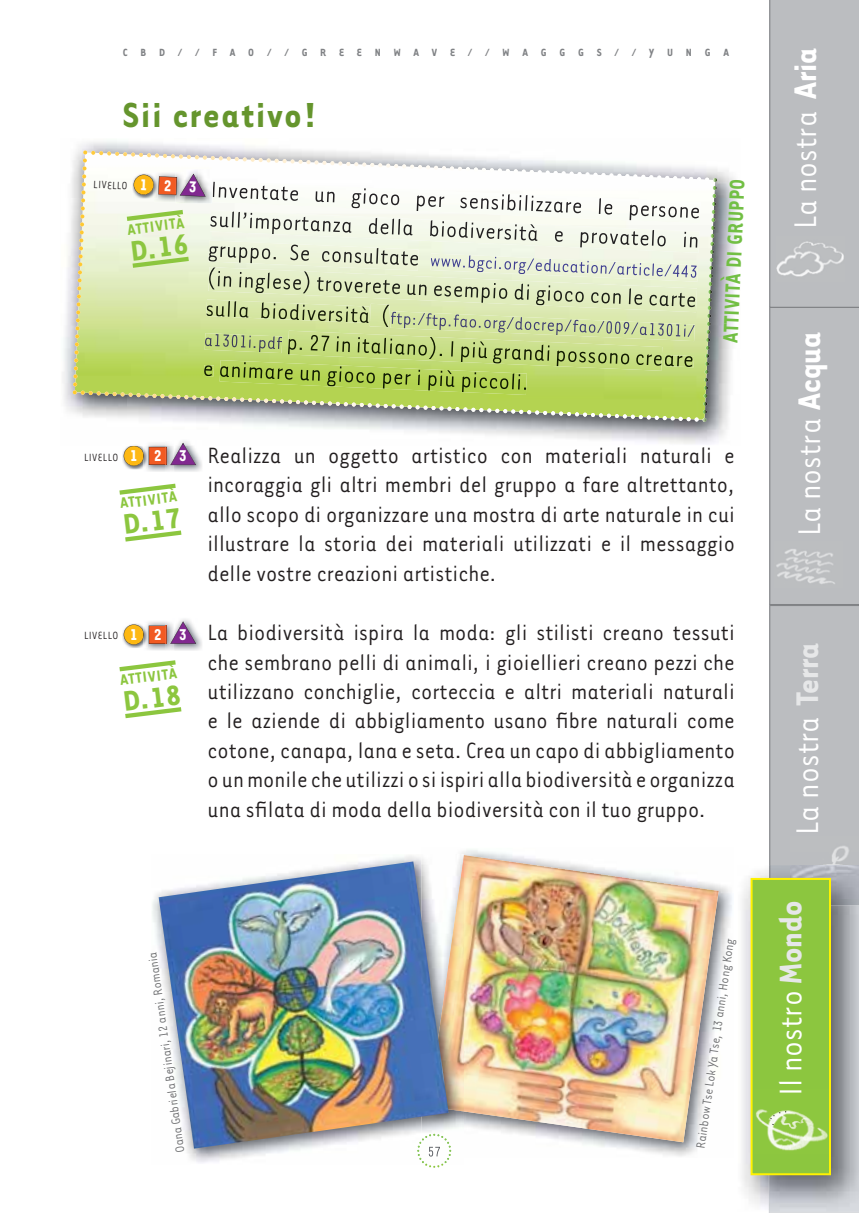
<style>
.page{position:relative;width:859px;height:1213px;background:#fff}
.page>*{position:absolute;margin:0;border:0;box-sizing:border-box;transform-origin:0 0}
.t1{font:700 40px "Tarzana Narrow";letter-spacing:.05em;color:#65952d}
.t2{font:36px "Tarzana Narrow";color:#fff}
.t3{font:700 32.4px "Tarzana Narrow";color:#8cc63f;scale:1.05 1}
.t4{font:25.4px/29.4px "Tarzana Narrow";color:#231f20;text-align:justify}
.t5{font:700 24px "Tarzana Narrow";color:#72bf44;scale:.9 1}
.t6{font:700 17px "Tarzana Narrow";color:#8cc63f}
.t7{font:14px "Tarzana Narrow";color:#6d6e70}
.t8{font:700 12px "Tarzana Narrow";letter-spacing:1.07em;color:#808285}
.t9{font:12px "Tarzana Narrow";letter-spacing:.03em;color:#231f20}
.s1{font-weight:700}
.s2{font-weight:700;font-size:18px;color:#fff}
.s3{font-weight:700;color:#e6e7e8}
</style>
<div class="page">
<img style="left:125px;top:466px;width:19px;height:3px">
<img style="left:144px;top:452px;width:58px;height:20px">
<img style="left:166px;top:466px;width:8px;height:6px">
<img style="left:122px;top:630px;width:22px;height:18px">
<img style="left:144px;top:644px;width:22px;height:6px">
<img style="left:166px;top:619px;width:36px;height:31px">
<svg style="left:124px;top:621px;width:72px;height:23px;background:#cd9781"></svg>
<img style="left:71px;top:141px;width:667px;height:58px">
<img style="left:63px;top:199px;width:10px;height:213px">
<img style="left:673px;top:199px;width:64px;height:245px">
<svg style="left:122px;top:441px;width:74px;height:25px"></svg>
<img style="left:73px;top:150px;width:644px;height:272px">
<img style="left:132px;top:173px;width:22px;height:25px">
<img style="left:154px;top:172px;width:21px;height:30px">
<img style="left:175px;top:169px;width:37px;height:34px">
<svg style="left:127px;top:210px;width:56px;height:11px"></svg>
<svg style="left:133px;top:257px;width:56px;height:11px"></svg>
<svg style="left:119px;top:483px;width:57px;height:11px"></svg>
<svg style="left:125px;top:530px;width:56px;height:11px"></svg>
<svg style="left:119px;top:660px;width:57px;height:11px"></svg>
<svg style="left:125px;top:707px;width:56px;height:11px"></svg>
<img style="left:461px;top:850px;width:271px;height:306px">
<img style="left:464px;top:855px;width:254px;height:287px">
<img style="left:152px;top:855px;width:269px;height:308px">
<img style="left:421px;top:854px;width:43px;height:302px">
<svg style="left:417px;top:1148px;width:34px;height:19px"></svg>
<img style="left:433px;top:1133px;width:18px;height:18px">
<img style="left:429px;top:855px;width:35px;height:256px">
<img style="left:159px;top:861px;width:290px;height:287px">
<svg style="left:750px;top:0;width:109px;height:1213px;background:#bac5af"></svg>
<svg style="left:134px;top:174px;width:72px;height:23px;background:#c8937c"></svg>
<p class="t8" style="left:123px;top:45px;width:607px">CBD//FAO//GREENWAVE//WAGGGS//YUNGA</p>
<p class="t2" style="left:794px;top:229px;width:183px;rotate:-90deg">La nostra <span class="s1">Aria</span></p>
<p class="t1" style="left:122px;top:89px;width:195px">Sii creativo!</p>
<p class="t5" style="left:715px;top:341px;width:184px;rotate:-87deg">ATTIVITÀ DI GRUPPO</p>
<p class="t9" style="left:94px;top:181px;width:36px;rotate:2deg">LIVELLO</p>
<p class="t6" style="left:126px;top:219px;width:59px;rotate:-7deg">ATTIVITÀ</p>
<p class="t3" style="left:128px;top:231px;width:57px;rotate:-7deg">D.16</p>
<p class="t2" style="left:798px;top:536px;width:206px;rotate:-90deg">La nostra <span class="s1">Acqua</span></p>
<p class="t4" style="left:207px;top:443px;width:529px">Realizza un oggetto artistico con materiali naturali e incoraggia gli altri membri del gruppo a fare altrettanto, allo scopo di organizzare una mostra di arte naturale in cui illustrare la storia dei materiali utilizzati e il messaggio delle vostre creazioni artistiche.</p>
<p class="t9" style="left:84px;top:453px;width:104px">LIVELLO <span class="s2">1 2 3</span></p>
<p class="t6" style="left:119px;top:492px;width:59px;rotate:-7deg">ATTIVITÀ</p>
<p class="t3" style="left:121px;top:504px;width:57px;rotate:-7deg">D.17</p>
<p class="t9" style="left:84px;top:632px;width:104px">LIVELLO <span class="s2">1 2 3</span></p>
<p class="t6" style="left:119px;top:669px;width:59px;rotate:-7deg">ATTIVITÀ</p>
<p class="t3" style="left:121px;top:681px;width:57px;rotate:-7deg">D.18</p>
<p class="t4" style="left:207px;top:620px;width:529px">La biodiversità ispira la moda: gli stilisti creano tessuti che sembrano pelli di animali, i gioiellieri creano pezzi che utilizzano conchiglie, corteccia e altri materiali naturali e le aziende di abbigliamento usano fibre naturali come cotone, canapa, lana e seta. Crea un capo di abbigliamento o un monile che utilizzi o si ispiri alla biodiversità e organizza una sfilata di moda della biodiversità con il tuo gruppo.</p>
<p class="t7" style="left:176px;top:1153px;width:204px;rotate:-98deg">Oana Gabriela Bejinari, 12 anni, Romania</p>
<p class="t7" style="left:696px;top:1147px;width:213px;rotate:-82deg">Rainbow Tse Lok Ya Tse, 13 anni, Hong Kong</p>
<p class="t2" style="left:796px;top:834px;width:194px;rotate:-90deg">La nostra <span class="s3">Terra</span></p>
<p class="t2" style="left:780px;top:1095px;width:197px;rotate:-90deg">Il nostro <span class="s3">Mondo</span></p>
</div>
